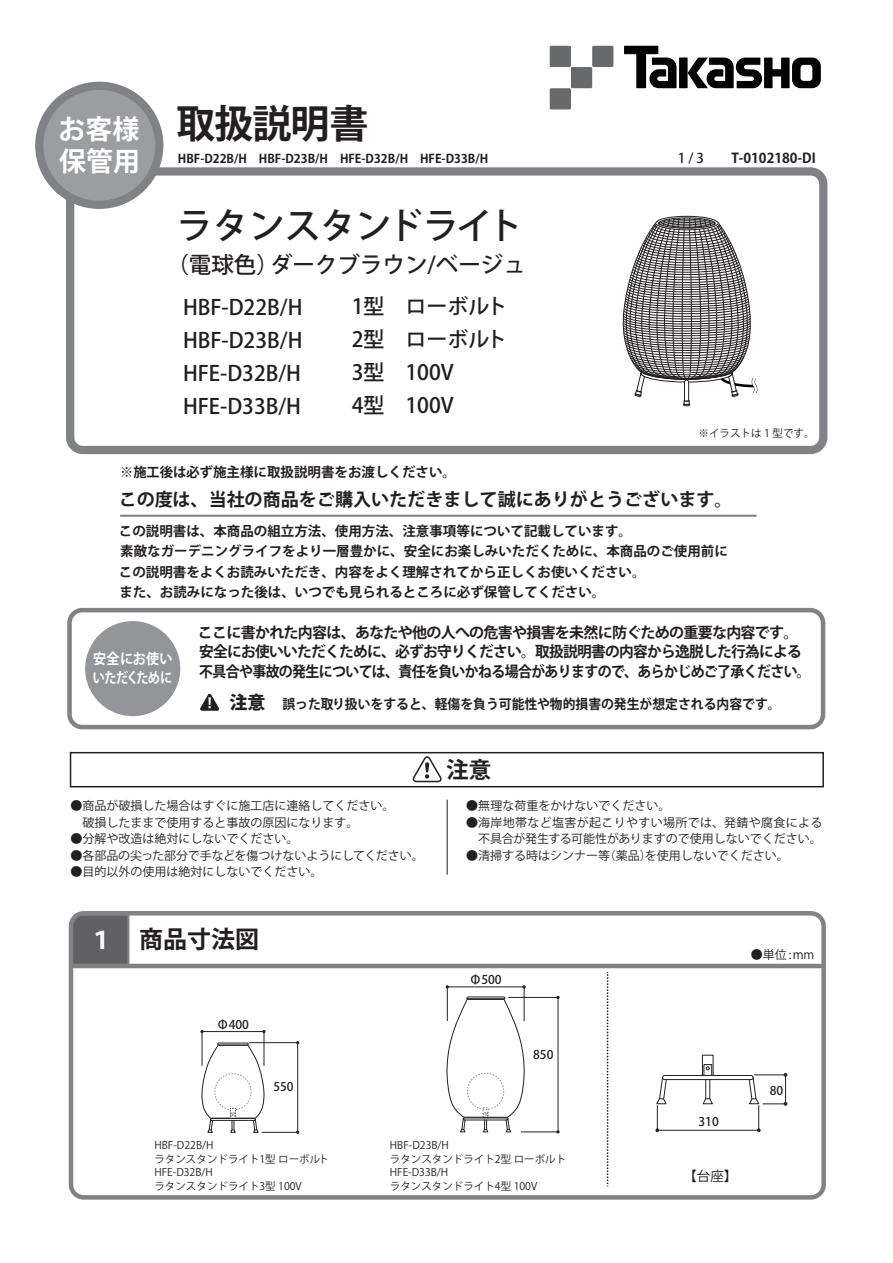
<style>
.page{position:relative;width:893px;height:1263px;background:#fff}
.page>*{position:absolute;margin:0;border:0;box-sizing:border-box;transform-origin:0 0}
.t1{font:700 39px "Koz Go Pro";letter-spacing:-.025em;color:#231f20}
.t2{font:500 36px "Koz Go Pro";letter-spacing:-.02em;color:#231f20}
.t3{font:700 27px "Koz Go Pro";color:#fff}
.t4{font:700 24px "Koz Go Pro";color:#231f20}
.t5{font:500 22.5px "Koz Go Pro";color:#231f20}
.t6{font:700 22.5px "Koz Go Pro";color:#231f20}
.t7{font:500 21px/33px "Koz Go Pro";color:#231f20;text-align:justify}
.t8{font:700 18px "Koz Go Pro";color:#231f20}
.t9{font:700 15px/19.5px "Koz Go Pro";letter-spacing:-.05em;color:#231f20}
.t10{font:700 14.55px/19.4px "Koz Go Pro";letter-spacing:-.02em;color:#fff;scale:.9 1}
.t11{font:700 13.5px/20.4px "Koz Go Pro";color:#231f20}
.t12{font:700 13.5px "Koz Go Pro";color:#231f20;scale:.95 1}
.t13{font:13.5px "Koz Go Pro";color:#231f20}
.t14{font:12px/16.5px "Koz Go Pro";color:#231f20}
.t15{font:700 12px "Koz Go Pro";color:#231f20}
.t16{font:500 12px "Koz Go Pro";color:#231f20}
.t17{font:10.5px/13.5px "Koz Go Pro";color:#231f20}
.s1{font-size:27px;color:#fff}
.s2{font-weight:500}
.s3{font-weight:800;font-size:18px}
.s4{color:#fff}
</style>
<div class="page">
<svg style="left:624px;top:46px;width:52px;height:42px"></svg>
<div style="left:679px;top:58px;width:9px;height:30px;background:#030303"></div>
<svg style="left:688px;top:58px;width:133px;height:30px"></svg>
<div style="left:550px;top:46px;width:21px;height:21px;background:#67696b"></div>
<div style="left:571px;top:67px;width:21px;height:21px;background:#67696b"></div>
<div style="left:592px;top:46px;width:21px;height:21px;background:#67696b"></div>
<div style="left:550px;top:88px;width:21px;height:21px;background:#67696b"></div>
<div style="left:70px;top:752px;width:754px;height:35px;border:2px solid #231f20"></div>
<svg style="left:413px;top:754px;width:31px;height:29px"></svg>
<hr style="left:447px;top:800px;width:1px;height:75px;background:#231f20">
<div style="left:85px;top:621px;width:95px;height:95px;background:#939598;border-radius:50%"></div>
<svg style="left:200px;top:693px;width:19px;height:18px"></svg>
<div style="left:67px;top:608px;width:758px;height:121px;border:5px solid #808285;border-radius:13px"></div>
<hr style="left:120px;top:515px;width:637px;height:2px;background:#808285">
<div style="left:66px;top:167px;width:761px;height:287px;border:8px solid #808285;border-radius:13px"></div>
<div style="left:39px;top:86px;width:120px;height:119px;background:#9b9da0;border-radius:50%"></div>
<div style="left:35px;top:82px;width:128px;height:127px;border:8px solid #808285;border-radius:50%"></div>
<svg style="left:74px;top:916px;width:57px;height:48px"></svg>
<div style="left:69px;top:911px;width:757px;height:288px;border:4px solid #808285;border-radius:13px"></div>
<hr style="left:71px;top:964px;width:752px;height:4px;background:#808285">
<svg style="left:201px;top:1044px;width:64px;height:89px"></svg>
<svg style="left:446px;top:998px;width:79px;height:135px"></svg>
<div style="left:702px;top:1055px;width:11px;height:21px;background:#fff;border:1px solid #231f20"></div>
<svg style="left:705px;top:1066px;width:5px;height:4px"></svg>
<div style="left:703px;top:1064px;width:9px;height:12px;border:1px solid #231f20"></div>
<hr style="left:664px;top:1075px;width:87px;height:1px;background:#231f20">
<hr style="left:664px;top:1079px;width:87px;height:1px;background:#231f20">
<svg style="left:702px;top:1079px;width:11px;height:26px"></svg>
<div style="left:217px;top:1043px;width:32px;height:2px;border:1px solid #231f20"></div>
<div style="left:466px;top:996px;width:39px;height:3px;border:1px solid #231f20"></div>
<hr style="left:202px;top:1031px;width:62px;height:1px;background:#231f20">
<hr style="left:202px;top:1031px;width:1px;height:35px;background:#231f20">
<hr style="left:264px;top:1031px;width:1px;height:35px;background:#231f20">
<hr style="left:297px;top:1043px;width:1px;height:89px;background:#231f20">
<hr style="left:249px;top:1042px;width:49px;height:1px;background:#231f20">
<hr style="left:262px;top:1132px;width:36px;height:1px;background:#231f20">
<hr style="left:447px;top:987px;width:77px;height:1px;background:#231f20">
<hr style="left:447px;top:987px;width:1px;height:34px;background:#231f20">
<hr style="left:524px;top:987px;width:1px;height:34px;background:#231f20">
<hr style="left:657px;top:1130px;width:102px;height:1px;background:#231f20">
<svg style="left:656px;top:1075px;width:11px;height:57px"></svg>
<svg style="left:748px;top:1073px;width:39px;height:59px"></svg>
<hr style="left:558px;top:997px;width:1px;height:135px;background:#231f20">
<hr style="left:508px;top:997px;width:50px;height:1px;background:#231f20">
<hr style="left:521px;top:1132px;width:37px;height:1px;background:#231f20">
<svg style="left:607px;top:972px;width:1px;height:215px"></svg>
<svg style="left:622px;top:216px;width:136px;height:190px"></svg>
<h1 class="t1" style="left:58px;top:98px;width:312px"><span class="s1">お客様</span> 取扱説明書</h1>
<h3 class="t3" style="left:59px;top:144px;width:82px">保管用</h3>
<p class="t15" style="left:178px;top:151px;width:312px">HBF-D22B/H　HBF-D23B/H　HFE-D32B/H　HFE-D33B/H</p>
<p class="t11" style="left:678px;top:149px;width:139px"><span class="s2">1 / 3　</span> T-0102180-DI</p>
<h2 class="t2" style="left:177px;top:203px;width:348px">ラタンスタンドライト</h2>
<h3 class="t5" style="left:166px;top:250px;width:361px">（電球色）ダークブラウン/ベージュ</h3>
<h3 class="t7" style="left:183px;top:292px;width:121px">HBF-D22B/H HBF-D23B/H HFE-D32B/H HFE-D33B/H</h3>
<h3 class="t7" style="left:352px;top:291px;width:157px;text-align:left">1型　ローボルト<br>2型　ローボルト<br>3型　100V<br>4型　100V</h3>
<p class="t11" style="left:120px;top:463px;width:337px">※施工後は必ず施主様に取扱説明書をお渡しください。</p>
<p class="t17" style="left:698px;top:427px;width:118px">※イラストは 1 型です。</p>
<h3 class="t8" style="left:119px;top:488px;width:615px">この度は、当社の商品をご購入いただきまして誠にありがとうございます。</h3>
<p class="t11" style="left:119px;top:522px;width:610px">この説明書は、本商品の組立方法、使用方法、注意事項等について記載しています。<br>素敵なガーデニングライフをより一層豊かに、安全にお楽しみいただくために、本商品のご使用前にこの説明書をよくお読みいただき、内容をよく理解されてから正しくお使いください。<br>また、お読みになった後は、いつでも見られるところに必ず保管してください。</p>
<p class="t10" style="left:93px;top:649px;width:90px">安全にお使いいただくために</p>
<p class="t9" style="left:198px;top:624px;width:614px">ここに書かれた内容は、あなたや他の人への危害や損害を未然に防ぐための重要な内容です。安全にお使いいただくために、必ずお守りください。取扱説明書の内容から逸脱した行為による不具合や事故の発生については、責任を負いかねる場合がありますので、あらかじめご了承ください。</p>
<p class="t12" style="left:229px;top:695px;width:582px"><span class="s3">注意</span> 誤った取り扱いをすると、軽傷を負う可能性や物的損害の発生が想定される内容です。</p>
<h3 class="t6" style="left:446px;top:755px;width:46px">注意</h3>
<p class="t14" style="left:71px;top:798px;width:326px">●商品が破損した場合はすぐに施工店に連絡してください。　破損したままで使用すると事故の原因になります。</p>
<p class="t14" style="left:71px;top:831px;width:230px">●分解や改造は絶対にしないでください。</p>
<p class="t14" style="left:71px;top:847px;width:355px">●各部品の尖った部分で手などを傷つけないようにしてください。</p>
<p class="t14" style="left:71px;top:864px;width:254px">●目的以外の使用は絶対にしないでください。</p>
<h3 class="t4" style="left:89px;top:924px;width:171px"><span class="s4">１</span> 商品寸法図</h3>
<p class="t16" style="left:217px;top:1017px;width:34px">Φ400</p>
<p class="t16" style="left:273px;top:1079px;width:22px">550</p>
<p class="t14" style="left:466px;top:798px;width:205px">●無理な荷重をかけないでください。</p>
<p class="t14" style="left:466px;top:814px;width:358px;text-align:right">●海岸地帯など塩害が起こりやすい場所では、発錆や腐食による不具合が発生する可能性がありますので使用しないでください。</p>
<p class="t14" style="left:466px;top:847px;width:324px">●清掃する時はシンナー等（薬品）を使用しないでください。</p>
<p class="t16" style="left:469px;top:972px;width:34px">Φ500</p>
<p class="t16" style="left:533px;top:1047px;width:22px">850</p>
<p class="t14" style="left:751px;top:946px;width:65px">●単位 :mm</p>
<p class="t16" style="left:698px;top:1113px;width:22px">310</p>
<p class="t16" style="left:770px;top:1083px;width:15px">80</p>
<p class="t17" style="left:154px;top:1139px;width:176px">HBF-D22B/H<br>ラタンスタンドライト1型 ローボルト<br>HFE-D32B/H<br>ラタンスタンドライト3型 100V</p>
<p class="t17" style="left:390px;top:1139px;width:178px">HBF-D23B/H<br>ラタンスタンドライト2型 ローボルト<br>HFE-D33B/H<br>ラタンスタンドライト4型 100V</p>
<p class="t13" style="left:683px;top:1167px;width:55px">【台座】</p>
</div>
